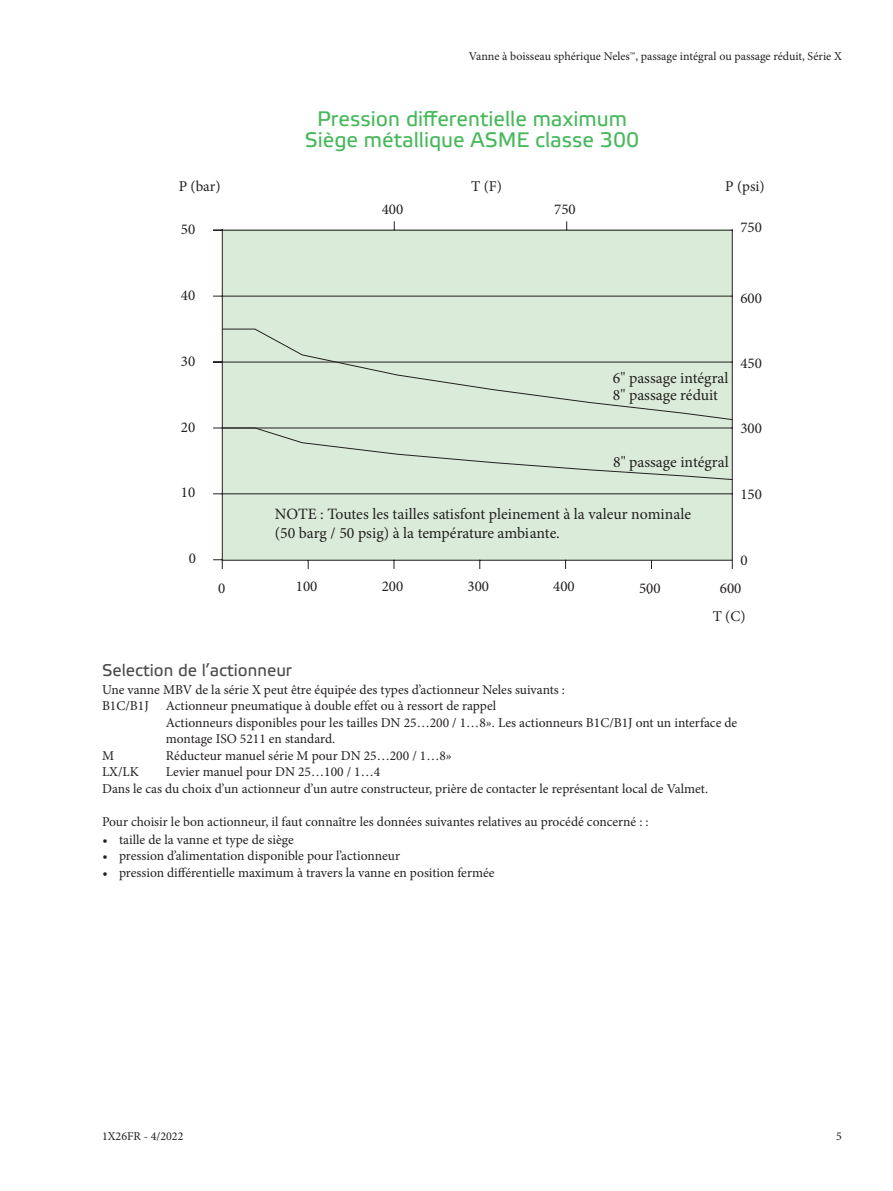
<style>
.page{position:relative;width:893px;height:1191px;background:#fff}
.page>*{position:absolute;margin:0;border:0;box-sizing:border-box;transform-origin:0 0}
.t1{font:21px/21px "Etelka Text Pro";color:#48b85c;text-align:center}
.t2{font:16.8px "Etelka Text Pro";color:#4b4c4d}
.t3{font:15.75px/17.5px "Minion Pro";color:#231f20}
.t4{font:15px "Minion Pro";color:#231f20}
.t5{font:13.5px/16.5px "Minion Pro";color:#231f20}
.t6{font:12px "Minion Pro";color:#231f20}
</style>
<div class="page">
<svg style="left:213px;top:221px;width:520px;height:348px;background:#dae9d9"></svg>
<div style="left:222px;top:328px;width:511px;height:152px;background:#daecd9"></div>
<p class="t6" style="left:469px;top:48px;width:374px">Vanne à boisseau sphérique Neles™, passage intégral ou passage réduit, Série X</p>
<h1 class="t1" style="left:305px;top:109px;width:336px">Pression differentielle maximum<br>Siège métallique ASME classe 300</h1>
<p class="t4" style="left:179px;top:176px;width:43px">P (bar)</p>
<p class="t4" style="left:471px;top:176px;width:32px">T (F)</p>
<p class="t4" style="left:725px;top:176px;width:41px">P (psi)</p>
<p class="t4" style="left:382px;top:199px;width:23px">400</p>
<p class="t4" style="left:554px;top:199px;width:23px">750</p>
<p class="t4" style="left:181px;top:219px;width:16px">50</p>
<p class="t4" style="left:740px;top:217px;width:23px">750</p>
<p class="t4" style="left:181px;top:285px;width:16px">40</p>
<p class="t4" style="left:740px;top:288px;width:23px">600</p>
<p class="t4" style="left:181px;top:351px;width:16px">30</p>
<p class="t4" style="left:740px;top:353px;width:23px">450</p>
<p class="t3" style="left:613px;top:369px;width:117px">6" passage intégral<br>8" passage réduit</p>
<p class="t4" style="left:181px;top:417px;width:16px">20</p>
<p class="t4" style="left:740px;top:418px;width:23px">300</p>
<p class="t3" style="left:613px;top:453px;width:117px">8" passage intégral</p>
<p class="t4" style="left:181px;top:482px;width:16px">10</p>
<p class="t4" style="left:740px;top:484px;width:23px">150</p>
<p class="t3" style="left:275px;top:505px;width:418px;line-height:18.9px">NOTE : Toutes les tailles satisfont pleinement à la valeur nominale (50 barg / 50 psig) à la température ambiante.</p>
<p class="t4" style="left:189px;top:548px;width:9px">0</p>
<p class="t4" style="left:740px;top:550px;width:9px">0</p>
<p class="t4" style="left:296px;top:576px;width:23px">100</p>
<p class="t4" style="left:218px;top:578px;width:9px">0</p>
<p class="t4" style="left:382px;top:576px;width:23px">200</p>
<p class="t4" style="left:468px;top:576px;width:23px">300</p>
<p class="t4" style="left:553px;top:576px;width:23px">400</p>
<p class="t4" style="left:639px;top:578px;width:23px">500</p>
<p class="t4" style="left:720px;top:578px;width:23px">600</p>
<p class="t4" style="left:713px;top:606px;width:34px">T (C)</p>
<p class="t2" style="left:102px;top:661px;width:191px">Selection de l’actionneur</p>
<p class="t5" style="left:102px;top:681px;width:464px">Une vanne MBV de la série X peut être équipée des types d’actionneur Neles suivants :<br>B1C/B1J</p>
<p class="t5" style="left:166px;top:697px;width:573px">Actionneur pneumatique à double effet ou à ressort de rappel<br>Actionneurs disponibles pour les tailles DN 25…200 / 1…8». Les actionneurs B1C/B1J ont un interface de montage ISO 5211 en standard.</p>
<p class="t5" style="left:102px;top:747px;width:14px">M</p>
<p class="t5" style="left:166px;top:747px;width:288px">Réducteur manuel série M pour DN 25…200 / 1…8»</p>
<p class="t5" style="left:102px;top:763px;width:38px">LX/LK</p>
<p class="t5" style="left:102px;top:763px;width:608px;text-indent:64px">Levier manuel pour DN 25…100 / 1…4<br>Dans le cas du choix d’un actionneur d’un autre constructeur, prière de contacter le représentant local de Valmet.</p>
<p class="t5" style="left:102px;top:813px;width:548px">Pour choisir le bon actionneur, il faut connaître les données suivantes relatives au procédé concerné : :</p>
<p class="t5" style="left:103px;top:831px;width:193px">• taille de la vanne et type de siège</p>
<p class="t5" style="left:103px;top:847px;width:299px">• pression d’alimentation disponible pour l’actionneur</p>
<p class="t5" style="left:103px;top:864px;width:394px">• pression différentielle maximum à travers la vanne en position fermée</p>
<p class="t6" style="left:102px;top:1128px;width:83px">1X26FR - 4/2022</p>
<p class="t6" style="left:836px;top:1128px;width:7px">5</p>
</div>
